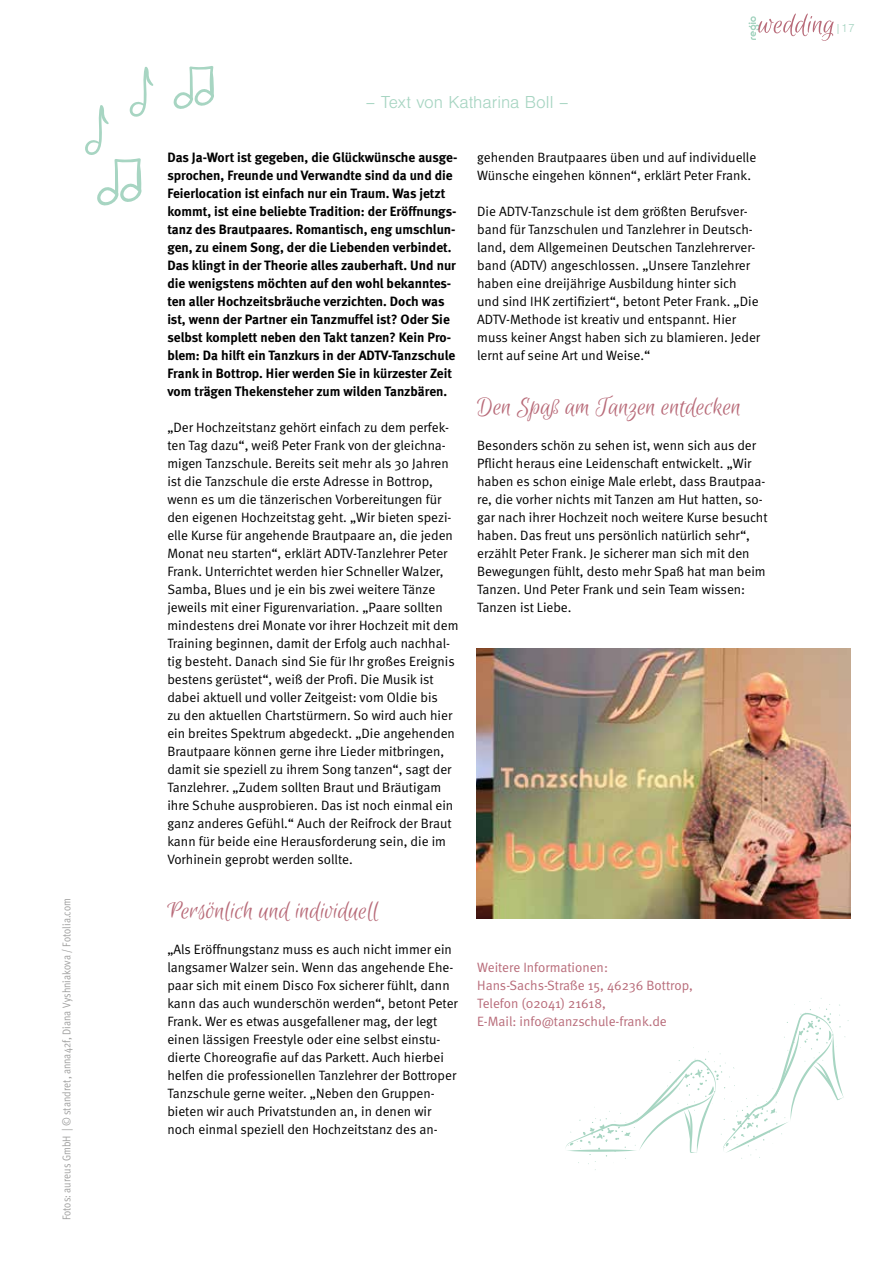
<style>
.page{position:relative;width:893px;height:1263px;background:#fff}
.page>*{position:absolute;margin:0;border:0;box-sizing:border-box;transform-origin:0 0}
.t1{font:27px "Euphoria Script";color:#b86b79}
.t2{font:300 18px "Sans";color:#a7d5c2}
.t3{font:13.5px/18px "Meta Normal";color:#000}
.t4{font:700 13.5px/18px "Meta";color:#000}
.t5{font:13.5px/18px "Meta Normal";color:#b86b79}
.t6{font:300 12px "Sans";color:#a7d5c2}
.t7{font:11.25px "Meta Cond Normal";letter-spacing:.005em;color:#9d9d9c}
</style>
<div class="page">
<svg style="left:748px;top:14px;width:86px;height:27px"></svg>
<img style="left:476px;top:648px;width:374px;height:270px">
<svg style="left:173px;top:66px;width:41px;height:43px"></svg>
<svg style="left:85px;top:66px;width:69px;height:140px"></svg>
<svg style="left:565px;top:998px;width:284px;height:172px"></svg>
<p class="t7" style="left:60px;top:1220px;width:324px;rotate:-90deg">Fotos: aureus GmbH | © standret, anna42f, Diana Vyshniakova / Fotolia.com</p>
<h2 class="t2" style="left:366px;top:93px;width:205px">– Text von Katharina Boll –</h2>
<p class="t4" style="left:167px;top:148px;width:292px">Das Ja-Wort ist gegeben, die Glückwünsche ausge&shy;sprochen, Freunde und Verwandte sind da und die Feierlocation ist einfach nur ein Traum. Was jetzt kommt, ist eine beliebte Tradition: der Eröffnungs&shy;tanz des Brautpaares. Romantisch, eng umschlun&shy;gen, zu einem Song, der die Liebenden verbindet.<br>Das klingt in der Theorie alles zauberhaft. Und nur die wenigstens möchten auf den wohl bekanntes&shy;ten aller Hochzeitsbräuche verzichten. Doch was ist, wenn der Partner ein Tanzmuffel ist? Oder Sie selbst komplett neben den Takt tanzen? Kein Pro&shy;blem: Da hilft ein Tanzkurs in der ADTV-Tanzschule Frank in Bottrop. Hier werden Sie in kürzester Zeit vom trägen Thekensteher zum wilden Tanzbären.</p>
<p class="t3" style="left:167px;top:418px;width:293px">„Der Hochzeitstanz gehört einfach zu dem perfek&shy;ten Tag dazu“, weiß Peter Frank von der gleichna&shy;migen Tanzschule. Bereits seit mehr als 30 Jahren ist die Tanzschule die erste Adresse in Bottrop, wenn es um die tänzerischen Vorbereitungen für den eigenen Hochzeitstag geht. „Wir bieten spezi&shy;elle Kurse für angehende Brautpaare an, die jeden Monat neu starten“, erklärt ADTV-Tanzlehrer Peter Frank. Unterrichtet werden hier Schneller Walzer, Samba, Blues und je ein bis zwei weitere Tänze jeweils mit einer Figurenvariation. „Paare sollten mindestens drei Monate vor ihrer Hochzeit mit dem Training beginnen, damit der Erfolg auch nachhal&shy;tig besteht. Danach sind Sie für Ihr großes Ereignis bestens gerüstet“, weiß der Profi. Die Musik ist dabei aktuell und voller Zeitgeist: vom Oldie bis<br>zu den aktuellen Chartstürmern. So wird auch hier ein breites Spektrum abgedeckt. „Die angehenden Brautpaare können gerne ihre Lieder mitbringen, damit sie speziell zu ihrem Song tanzen“, sagt der Tanzlehrer. „Zudem sollten Braut und Bräutigam ihre Schuhe ausprobieren. Das ist noch einmal ein ganz anderes Gefühl.“ Auch der Reifrock der Braut kann für beide eine Herausforderung sein, die im Vorhinein geprobt werden sollte.</p>
<h1 class="t1" style="left:167px;top:896px;width:213px">Persönlich und individuell</h1>
<p class="t3" style="left:167px;top:940px;width:292px">„Als Eröffnungstanz muss es auch nicht immer ein langsamer Walzer sein. Wenn das angehende Ehe&shy;paar sich mit einem Disco Fox sicherer fühlt, dann kann das auch wunderschön werden“, betont Peter Frank. Wer es etwas ausgefallener mag, der legt einen lässigen Freestyle oder eine selbst einstu&shy;dierte Choreografie auf das Parkett. Auch hierbei helfen die professionellen Tanzlehrer der Bottroper Tanzschule gerne weiter. „Neben den Gruppen&shy;bieten wir auch Privatstunden an, in denen wir noch einmal speziell den Hochzeitstanz des an-</p>
<p class="t3" style="left:477px;top:148px;width:281px">gehenden Brautpaares üben und auf individuelle<br>Wünsche eingehen können“, erklärt Peter Frank.</p>
<p class="t3" style="left:477px;top:202px;width:284px">Die ADTV-Tanzschule ist dem größten Berufsver&shy;band für Tanzschulen und Tanzlehrer in Deutsch&shy;land, dem Allgemeinen Deutschen Tanzlehrerver&shy;band (ADTV) angeschlossen. „Unsere Tanzlehrer haben eine dreijährige Ausbildung hinter sich und sind IHK zertifiziert“, betont Peter Frank. „Die ADTV-Methode ist kreativ und entspannt. Hier muss keiner Angst haben sich zu blamieren. Jeder lernt auf seine Art und Weise.“</p>
<h1 class="t1" style="left:477px;top:392px;width:265px">Den Spaß am Tanzen entdecken</h1>
<p class="t3" style="left:477px;top:436px;width:292px">Besonders schön zu sehen ist, wenn sich aus der Pflicht heraus eine Leidenschaft entwickelt. „Wir haben es schon einige Male erlebt, dass Brautpaa&shy;re, die vorher nichts mit Tanzen am Hut hatten, so&shy;gar nach ihrer Hochzeit noch weitere Kurse besucht haben. Das freut uns persönlich natürlich sehr“, erzählt Peter Frank. Je sicherer man sich mit den Bewegungen fühlt, desto mehr Spaß hat man beim Tanzen. Und Peter Frank und sein Team wissen:<br>Tanzen ist Liebe.</p>
<p class="t5" style="left:477px;top:958px;width:217px">Weitere Informationen:<br>Hans-Sachs-Straße 15, 46236 Bottrop,<br>Telefon (02041) 21618,<br>E-Mail: info@tanzschule-frank.de</p>
<p class="t6" style="left:835px;top:22px;width:21px">|17</p>
</div>
